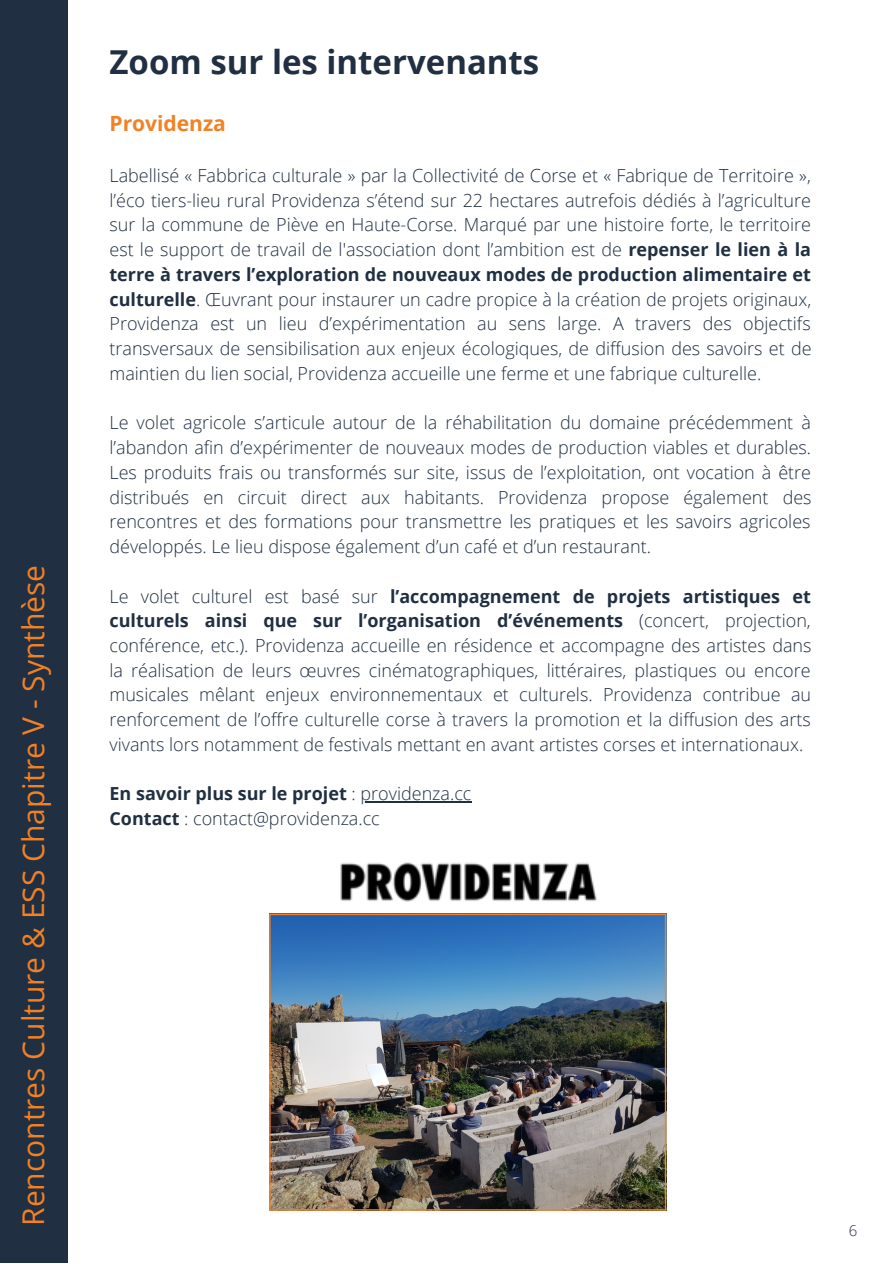
<style>
.page{position:relative;width:893px;height:1264px;background:#fff}
.page>*{position:absolute;margin:0;border:0;box-sizing:border-box;transform-origin:0 0}
.t1{font:700 33px "Open Sans";color:#202f42}
.t2{font:30px "Open Sans";color:#f18124}
.t3{font:700 21px "Open Sans";color:#f18124}
.t4{font:300 18px/24.8px "Open Sans";color:#202f42;text-align:justify}
.t5{font:300 15px "Open Sans";color:#202f42}
.s1{font-weight:700}
</style>
<div class="page">
<div style="left:0;top:0;width:67px;height:1262px;background:#202f42"></div>
<img style="left:340px;top:862px;width:257px;height:40px">
<hr style="left:360px;top:801px;width:111px;height:1px;background:#202f42">
<img style="left:269px;top:913px;width:397px;height:297px">
<h2 class="t2" style="left:12px;top:1225px;width:662px;rotate:-90deg">Rencontres Culture &amp; ESS Chapitre V - Synthèse</h2>
<h1 class="t1" style="left:109px;top:38px;width:431px">Zoom sur les intervenants</h1>
<p class="t3" style="left:109px;top:109px;width:118px">Providenza</p>
<p class="t4" style="left:109px;top:162px;width:703px">Labellisé « Fabbrica culturale » par la Collectivité de Corse et « Fabrique de Territoire », l’éco tiers-lieu rural Providenza s’étend sur 22 hectares autrefois dédiés à l’agriculture sur la commune de Piève en Haute-Corse. Marqué par une histoire forte, le territoire est le support de travail de l'association dont l’ambition est de <span class="s1">repenser le lien à la terre à travers l’exploration de nouveaux modes de production alimentaire et culturelle</span>. Œuvrant pour instaurer un cadre propice à la création de projets originaux, Providenza est un lieu d’expérimentation au sens large. A travers des objectifs transversaux de sensibilisation aux enjeux écologiques, de diffusion des savoirs et de maintien du lien social, Providenza accueille une ferme et une fabrique culturelle.</p>
<p class="t4" style="left:109px;top:410px;width:703px">Le volet agricole s’articule autour de la réhabilitation du domaine précédemment à l’abandon afin d’expérimenter de nouveaux modes de production viables et durables.<br>Les produits frais ou transformés sur site, issus de l’exploitation, ont vocation à être distribués en circuit direct aux habitants. Providenza propose également des rencontres et des formations pour transmettre les pratiques et les savoirs agricoles développés. Le lieu dispose également d’un café et d’un restaurant.</p>
<p class="t4" style="left:109px;top:583px;width:703px">Le volet culturel est basé sur <span class="s1">l’accompagnement de projets artistiques et culturels ainsi que sur l’organisation d’événements</span> (concert, projection, conférence, etc.). Providenza accueille en résidence et accompagne des artistes dans la réalisation de leurs œuvres cinématographiques, littéraires, plastiques ou encore musicales mêlant enjeux environnementaux et culturels. Providenza contribue au renforcement de l’offre culturelle corse à travers la promotion et la diffusion des arts vivants lors notamment de festivals mettant en avant artistes corses et internationaux.</p>
<p class="t4" style="left:109px;top:781px;width:363px"><span class="s1">En savoir plus sur le projet</span> : providenza.cc<br><span class="s1">Contact</span> : contact@providenza.cc</p>
<p class="t5" style="left:848px;top:1219px;width:10px">6</p>
</div>
